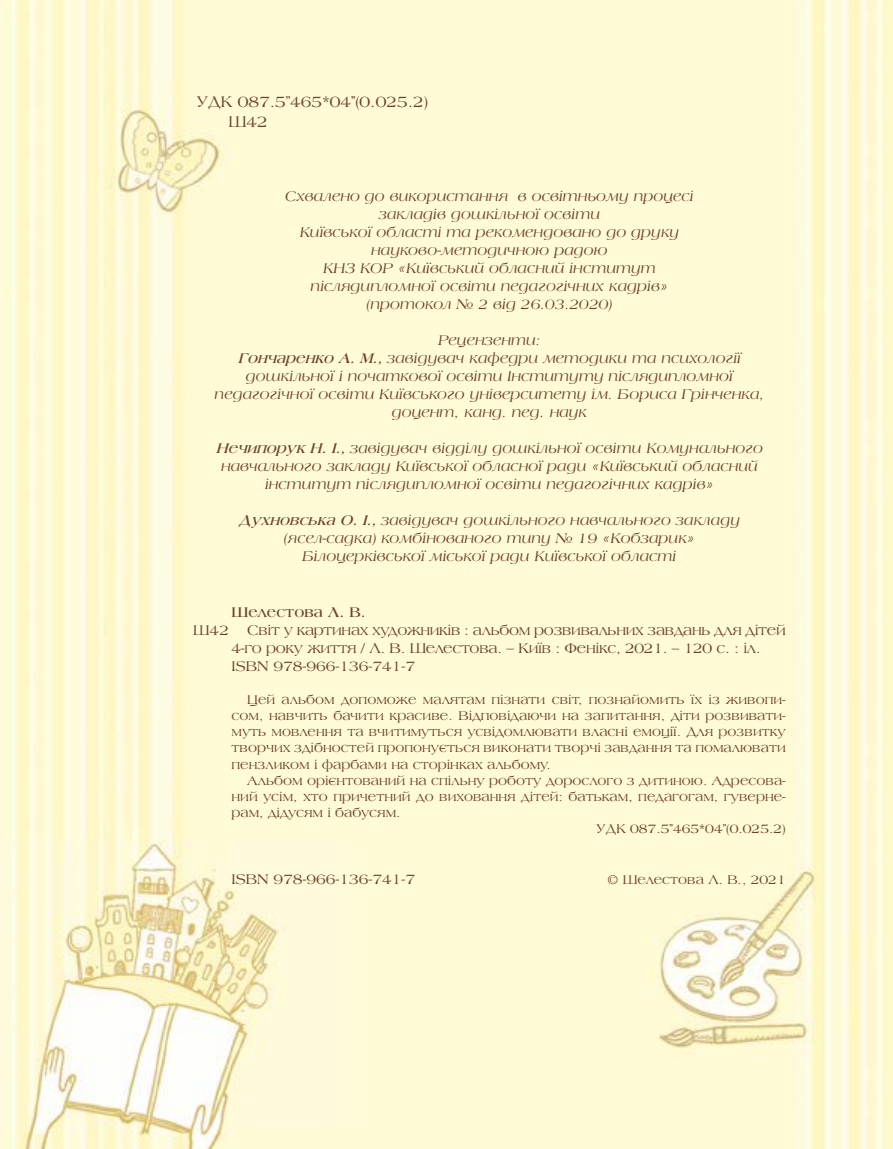
<style>
.page{position:relative;width:893px;height:1149px;background:#fff}
.page>*{position:absolute;margin:0;border:0;box-sizing:border-box;transform-origin:0 0}
.t1{font:16.5px/19.8px "Laguna C";color:#6c4227}
.t2{font:italic 15px/18px "Laguna C";color:#6c4227;text-align:center}
.t3{font:15px/18px "Laguna C";letter-spacing:-.02em;color:#6c4227}
.t4{font:15px "Laguna C";color:#6c4227}
.t5{font:700 15px "Laguna C";color:#6c4227}
.t6{font:13.5px/16.2px "Laguna C";color:#6c4227;text-align:justify}
.s1{font-weight:700}
</style>
<div class="page">
<img style="left:0;top:0;width:893px;height:1148px">
<p class="t1" style="left:229px;top:91px;width:201px;text-indent:-32px">УДК 087.5’’465*04’’(0.025.2)<br>Ш42</p>
<p class="t2" style="left:285px;top:186px;width:410px">Схвалено до використання в освітньому процесі закладів дошкільної освіти<br>Київської області та рекомендовано до друку науково-методичною радою<br>КНЗ КОР «Київський обласний інститут післядипломної освіти педагогічних кадрів» (протокол № 2 від 26.03.2020)</p>
<p class="t2" style="left:215px;top:330px;width:551px">Рецензенти:<br><span class="s1">Гончаренко А.М.,</span>завідувач кафедри методики та психології дошкільної і початкової освіти Інституту післядипломної педагогічної освіти Київського університету ім. Бориса Грінченка, доцент, канд. пед. наук</p>
<p class="t2" style="left:216px;top:438px;width:549px"><span class="s1">Нечипорук Н.І.,</span>завідувач відділу дошкільної освіти Комунального навчального закладу Київської обласної ради «Київський обласний інститут післядипломної освіти педагогічних кадрів»</p>
<p class="t2" style="left:239px;top:510px;width:503px"><span class="s1">Духновська О.І.,</span>завідувач дошкільного навчального закладу (ясел-садка) комбінованого типу № 19 «Кобзарик»<br>Білоцерківської міської ради Київської області</p>
<p class="t5" style="left:232px;top:603px;width:136px">Шелестова Л. В.</p>
<p class="t3" style="left:232px;top:620px;width:556px;text-indent:-38px">Ш42 Світ у картинах художників : альбом розвивальних завдань для дітей<br>4-го року життя / Л. В. Шелестова. – Київ : Фенікс, 2021. – 120 с. : іл.<br>ISBN 978-966-136-741-7</p>
<p class="t6" style="left:232px;top:690px;width:556px;text-indent:16px">Цей альбом допоможе малятам пізнати світ, познайомить їх із живопи&shy;сом, навчить бачити красиве. Відповідаючи на запитання, діти розвивати&shy;муть мовлення та вчитимуться усвідомлювати власні емоції. Для розвитку творчих здібностей пропонується виконати творчі завдання та помалювати пензликом і фарбами на сторінках альбому.</p>
<p class="t6" style="left:247px;top:771px;width:540px">Альбом орієнтований на спільну роботу дорослого з дитиною. Адресова-</p>
<p class="t6" style="left:232px;top:787px;width:556px">ний усім, хто причетний до виховання дітей: батькам, педагогам, гуверне-</p>
<p class="t6" style="left:232px;top:804px;width:171px">рам, дідусям і бабусям.</p>
<p class="t6" style="left:596px;top:820px;width:191px">УДК 087.5’’465*04’’(0.025.2)</p>
<p class="t4" style="left:232px;top:869px;width:185px">ISBN 978-966-136-741-7</p>
<p class="t6" style="left:608px;top:870px;width:180px">© Шелестова Л. В., 2021</p>
</div>
